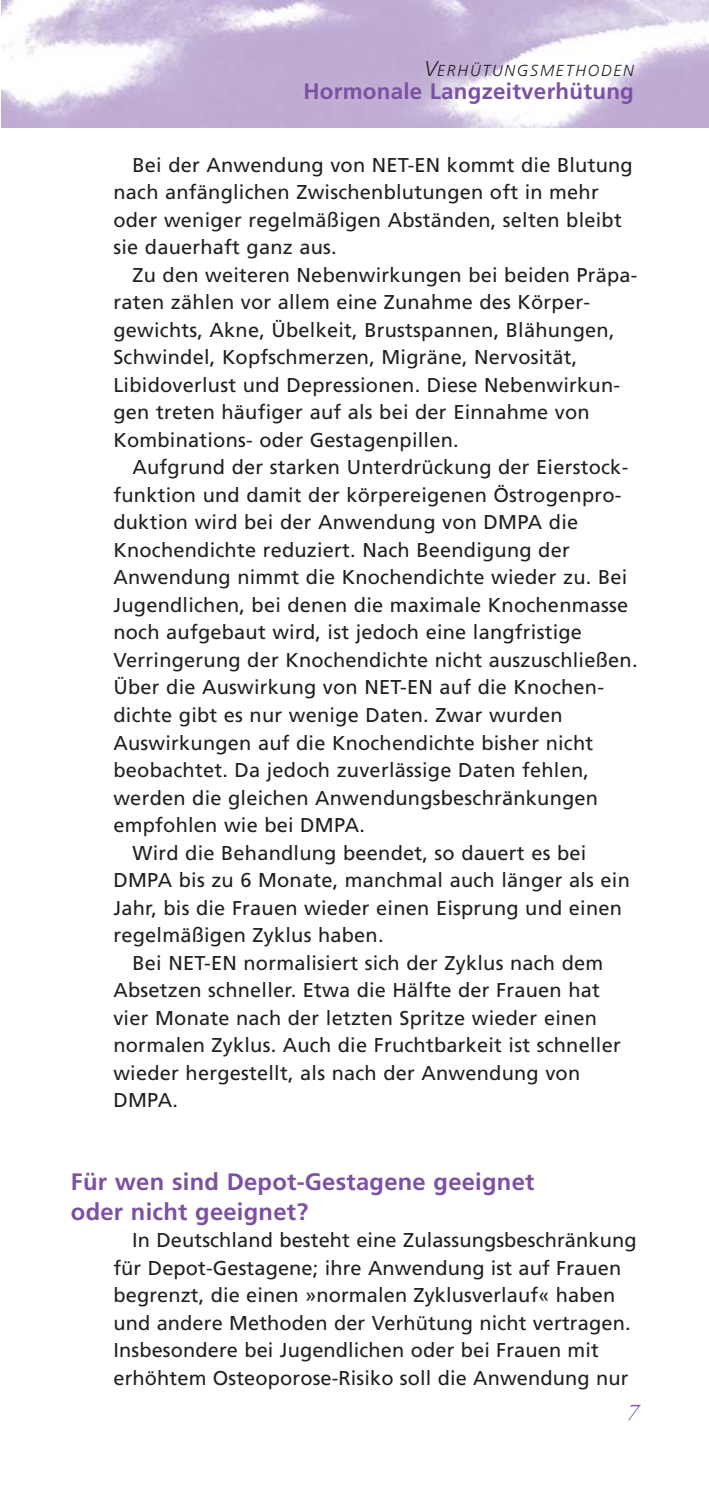
<style>
.page{position:relative;width:709px;height:1489px;background:#fff}
.page>*{position:absolute;margin:0;border:0;box-sizing:border-box;transform-origin:0 0}
.t1{font:700 23.75px/30px "Frutiger";letter-spacing:.01em;color:#7c51a1}
.t2{font:italic 22.5px "Adobe Garamond";color:#7c51a1}
.t3{font:700 22.25px "Frutiger";letter-spacing:.01em;color:#7c51a1}
.t4{font:20px/27.5px "Frutiger";letter-spacing:.01em;color:#231f20}
.t5{font:italic 300 16px "Frutiger";letter-spacing:.11em;color:#231f20}
.s1{font-size:21.25px}
</style>
<div class="page">
<img style="left:1px;top:1px;width:708px;height:126px">
<p class="t5" style="left:424px;top:64px;width:211px"><span class="s1">V</span>ERHÜTUNGSMETHODEN</p>
<p class="t3" style="left:303px;top:82px;width:332px">Hormonale Langzeitverhütung</p>
<p class="t4" style="left:113px;top:152px;width:521px;text-indent:19px">Bei der Anwendung von NET-EN kommt die Blutung nach anfänglichen Zwischenblutungen oft in mehr oder weniger regelmäßigen Abständen, selten bleibt sie dauerhaft ganz aus.</p>
<p class="t4" style="left:113px;top:262px;width:525px;text-indent:19px">Zu den weiteren Nebenwirkungen bei beiden Präpa&shy;raten zählen vor allem eine Zunahme des Körper&shy;gewichts, Akne, Übelkeit, Brustspannen, Blähungen, Schwindel, Kopfschmerzen, Migräne, Nervosität, Libidoverlust und Depressionen. Diese Nebenwirkun&shy;gen treten häufiger auf als bei der Einnahme von Kombinations- oder Gestagenpillen.</p>
<p class="t4" style="left:132px;top:455px;width:497px">Aufgrund der starken Unterdrückung der Eierstock-</p>
<p class="t4" style="left:113px;top:482px;width:509px">funktion und damit der körpereigenen Östrogenpro-</p>
<p class="t4" style="left:113px;top:510px;width:466px">duktion wird bei der Anwendung von DMPA die</p>
<p class="t4" style="left:113px;top:537px;width:458px">Knochendichte reduziert. Nach Beendigung der</p>
<p class="t4" style="left:113px;top:565px;width:515px">Anwendung nimmt die Knochendichte wieder zu. Bei</p>
<p class="t4" style="left:113px;top:592px;width:516px">Jugendlichen, bei denen die maximale Knochenmasse</p>
<p class="t4" style="left:113px;top:620px;width:470px">noch aufgebaut wird, ist jedoch eine langfristige</p>
<p class="t4" style="left:113px;top:647px;width:525px">Verringerung der Knochendichte nicht auszuschließen.</p>
<p class="t4" style="left:113px;top:675px;width:492px">Über die Auswirkung von NET-EN auf die Knochen-</p>
<p class="t4" style="left:113px;top:702px;width:451px">dichte gibt es nur wenige Daten. Zwar wurden</p>
<p class="t4" style="left:113px;top:730px;width:481px">Auswirkungen auf die Knochendichte bisher nicht</p>
<p class="t4" style="left:113px;top:757px;width:477px">beobachtet. Da jedoch zuverlässige Daten fehlen,</p>
<p class="t4" style="left:113px;top:785px;width:486px">werden die gleichen Anwendungsbeschränkungen</p>
<p class="t4" style="left:113px;top:812px;width:253px">empfohlen wie bei DMPA.</p>
<p class="t4" style="left:132px;top:840px;width:455px">Wird die Behandlung beendet, so dauert es bei</p>
<p class="t4" style="left:113px;top:867px;width:518px">DMPA bis zu 6 Monate, manchmal auch länger als ein</p>
<p class="t4" style="left:113px;top:895px;width:510px">Jahr, bis die Frauen wieder einen Eisprung und einen</p>
<p class="t4" style="left:113px;top:922px;width:272px">regelmäßigen Zyklus haben.</p>
<p class="t4" style="left:132px;top:950px;width:472px">Bei NET-EN normalisiert sich der Zyklus nach dem</p>
<p class="t4" style="left:113px;top:977px;width:488px">Absetzen schneller. Etwa die Hälfte der Frauen hat</p>
<p class="t4" style="left:113px;top:1005px;width:485px">vier Monate nach der letzten Spritze wieder einen</p>
<p class="t4" style="left:113px;top:1032px;width:509px">normalen Zyklus. Auch die Fruchtbarkeit ist schneller</p>
<p class="t4" style="left:113px;top:1060px;width:468px">wieder hergestellt, als nach der Anwendung von</p>
<p class="t4" style="left:113px;top:1087px;width:66px">DMPA.</p>
<p class="t1" style="left:71px;top:1168px;width:465px">Für wen sind Depot-Gestagene geeignet oder nicht geeignet?</p>
<p class="t4" style="left:113px;top:1227px;width:524px;text-indent:19px">In Deutschland besteht eine Zulassungsbeschränkung für Depot-Gestagene; ihre Anwendung ist auf Frauen begrenzt, die einen »normalen Zyklusverlauf« haben und andere Methoden der Verhütung nicht vertragen.<br>Insbesondere bei Jugendlichen oder bei Frauen mit erhöhtem Osteoporose-Risiko soll die Anwendung nur</p>
<p class="t2" style="left:627px;top:1402px;width:13px">7</p>
</div>
